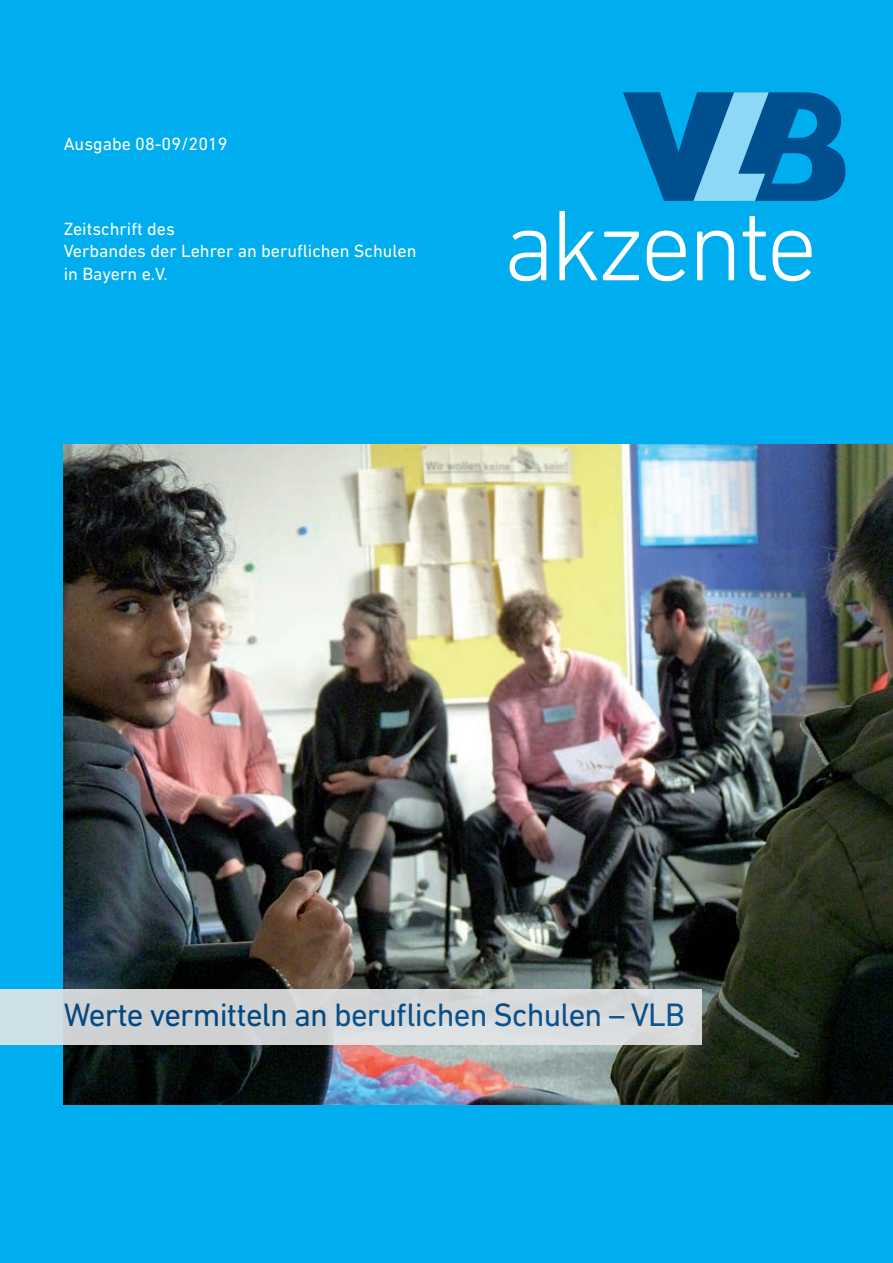
<style>
.page{position:relative;width:893px;height:1263px;background:#00aeef}
.page>*{position:absolute;margin:0;border:0;box-sizing:border-box;transform-origin:0 0}
.t1{font:300 102px "DIN Next LT Pro";letter-spacing:-.04em;color:#fff}
.t2{font:33px "DIN Next LT Pro";letter-spacing:-.025em;color:#004f8f}
.t3{font:18px "DIN Next LT Pro";color:#fff}
</style>
<div class="page">
<img style="left:64px;top:445px;width:829px;height:660px">
<svg style="left:0;top:989px;width:702px;height:56px;background:#d4d7d9"></svg>
<svg style="left:623px;top:92px;width:222px;height:109px"></svg>
<p class="t3" style="left:64px;top:133px;width:165px">Ausgabe 08-09/2019</p>
<p class="t3" style="left:64px;top:218px;width:113px">Zeitschrift des</p>
<p class="t3" style="left:64px;top:241px;width:354px">Verbandes der Lehrer an beruflichen Schulen</p>
<p class="t3" style="left:64px;top:263px;width:106px">in Bayern e.V.</p>
<p class="t1" style="left:503px;top:187px;width:316px">akzente</p>
<h2 class="t2" style="left:64px;top:996px;width:622px">Werte vermitteln an beruflichen Schulen – VLB</h2>
</div>
